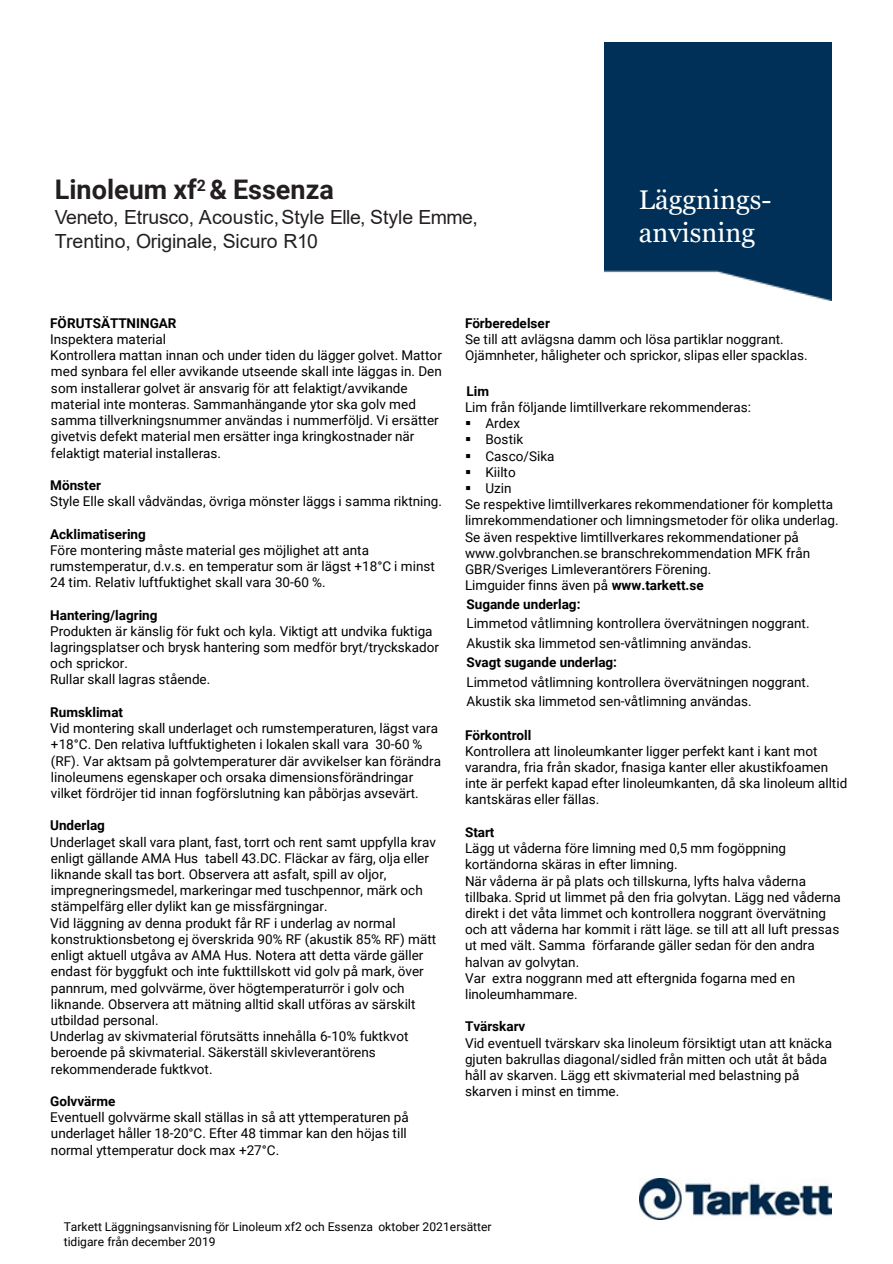
<style>
.page{position:relative;width:893px;height:1264px;background:#fff}
.page>*{position:absolute;margin:0;border:0;box-sizing:border-box;transform-origin:0 0}
.t1{font:700 27px "Roboto";color:#231f20}
.t2{font:27px/32.4px "Georgia";color:#fff}
.t3{font:19.5px/23.4px "Arial";letter-spacing:-.01em;color:#231f20}
.t4{font:13.5px/16.2px "Roboto";color:#000}
.t5{font:700 13.5px "Roboto";color:#000}
.t6{font:12px/14.4px "Roboto";color:#000}
.s1{font-weight:700}
</style>
<div class="page">
<img style="left:604px;top:42px;width:227px;height:258px">
<img style="left:639px;top:1178px;width:192px;height:41px">
<p class="t1" style="left:55px;top:170px;width:280px">Linoleum xf<sup>2</sup> &amp; Essenza</p>
<p class="t3" style="left:55px;top:205px;width:424px">Veneto, Etrusco, Acoustic,Style Elle, Style Emme,<br>Trentino, Originale, Sicuro R10</p>
<p class="t2" style="left:638px;top:184px;width:134px">Läggnings&shy;anvisning</p>
<p class="t5" style="left:50px;top:313px;width:128px">FÖRUTSÄTTNINGAR</p>
<p class="t4" style="left:50px;top:330px;width:117px">Inspektera material</p>
<p class="t4" style="left:50px;top:347px;width:393px">Kontrollera mattan innan och under tiden du lägger golvet. Mattor med synbara fel eller avvikande utseende skall inte läggas in. Den som installerar golvet är ansvarig för att felaktigt/avvikande material inte monteras. Sammanhängande ytor ska golv med samma tillverkningsnummer användas i nummerföljd. Vi ersätter givetvis defekt material men ersätter inga kringkostnader när felaktigt material installeras.</p>
<p class="t5" style="left:50px;top:475px;width:52px">Mönster</p>
<p class="t4" style="left:50px;top:492px;width:393px">Style Elle skall vådvändas, övriga mönster läggs i samma riktning.</p>
<p class="t5" style="left:50px;top:524px;width:97px">Acklimatisering</p>
<p class="t4" style="left:50px;top:541px;width:386px">Före montering måste material ges möjlighet att anta rumstemperatur, d.v.s. en temperatur som är lägst +18°C i minst<br>24 tim. Relativ luftfuktighet skall vara 30-60 %.</p>
<p class="t5" style="left:50px;top:605px;width:109px">Hantering/lagring</p>
<p class="t4" style="left:50px;top:622px;width:390px">Produkten är känslig för fukt och kyla. Viktigt att undvika fuktiga lagringsplatser och brysk hantering som medför bryt/tryckskador och sprickor.</p>
<p class="t4" style="left:50px;top:671px;width:161px">Rullar skall lagras stående.</p>
<p class="t5" style="left:50px;top:702px;width:74px">Rumsklimat</p>
<p class="t4" style="left:50px;top:719px;width:392px">Vid montering skall underlaget och rumstemperaturen, lägst vara +18°C. Den relativa luftfuktigheten i lokalen skall vara 30-60 % (RF). Var aktsam på golvtemperaturer där avvikelser kan förändra linoleumens egenskaper och orsaka dimensionsförändringar vilket fördröjer tid innan fogförslutning kan påbörjas avsevärt.</p>
<p class="t5" style="left:50px;top:816px;width:56px">Underlag</p>
<p class="t4" style="left:50px;top:833px;width:387px">Underlaget skall vara plant, fast, torrt och rent samt uppfylla krav enligt gällande AMA Hus tabell 43.DC. Fläckar av färg, olja eller liknande skall tas bort. Observera att asfalt, spill av oljor, impregneringsmedel, markeringar med tuschpennor, märk och stämpelfärg eller dylikt kan ge missfärgningar.</p>
<p class="t4" style="left:50px;top:914px;width:387px">Vid läggning av denna produkt får RF i underlag av normal konstruktionsbetong ej överskrida 90% RF (akustik 85% RF) mätt enligt aktuell utgåva av AMA Hus. Notera att detta värde gäller endast för byggfukt och inte fukttillskott vid golv på mark, över pannrum, med golvvärme, över högtemperaturrör i golv och liknande. Observera att mätning alltid skall utföras av särskilt utbildad personal.</p>
<p class="t4" style="left:50px;top:1027px;width:360px">Underlag av skivmaterial förutsätts innehålla 6-10% fuktkvot beroende på skivmaterial. Säkerställ skivleverantörens rekommenderade fuktkvot.</p>
<p class="t5" style="left:50px;top:1091px;width:67px">Golvvärme</p>
<p class="t4" style="left:50px;top:1108px;width:360px">Eventuell golvvärme skall ställas in så att yttemperaturen på underlaget håller 18-20°C. Efter 48 timmar kan den höjas till normal yttemperatur dock max +27°C.</p>
<p class="t5" style="left:465px;top:313px;width:86px">Förberedelser</p>
<p class="t4" style="left:465px;top:330px;width:320px">Se till att avlägsna damm och lösa partiklar noggrant.</p>
<p class="t4" style="left:465px;top:347px;width:344px">Ojämnheter, håligheter och sprickor, slipas eller spacklas.</p>
<p class="t5" style="left:466px;top:381px;width:24px">Lim</p>
<p class="t4" style="left:465px;top:398px;width:287px">Lim från följande limtillverkare rekommenderas:</p>
<p class="t4" style="left:465px;top:414px;width:57px">▪ Ardex</p>
<p class="t4" style="left:465px;top:431px;width:60px">▪ Bostik</p>
<p class="t4" style="left:465px;top:447px;width:91px">▪ Casco/Sika</p>
<p class="t4" style="left:465px;top:463px;width:52px">▪ Kiilto</p>
<p class="t4" style="left:465px;top:479px;width:48px">▪ Uzin</p>
<p class="t4" style="left:465px;top:495px;width:375px">Se respektive limtillverkares rekommendationer för kompletta limrekommendationer och limningsmetoder för olika underlag.<br>Se även respektive limtillverkares rekommendationer på www.golvbranchen.se branschrekommendation MFK från GBR/Sveriges Limleverantörers Förening.</p>
<p class="t4" style="left:465px;top:576px;width:240px">Limguider finns även på <span class="s1">www.tarkett.se</span></p>
<p class="t5" style="left:466px;top:594px;width:115px">Sugande underlag:</p>
<p class="t4" style="left:466px;top:614px;width:344px">Limmetod våtlimning kontrollera övervätningen noggrant.</p>
<p class="t4" style="left:466px;top:634px;width:287px">Akustik ska limmetod sen-våtlimning användas.</p>
<p class="t5" style="left:466px;top:652px;width:152px">Svagt sugande underlag:</p>
<p class="t4" style="left:466px;top:673px;width:344px">Limmetod våtlimning kontrollera övervätningen noggrant.</p>
<p class="t4" style="left:466px;top:692px;width:287px">Akustik ska limmetod sen-våtlimning användas.</p>
<p class="t5" style="left:465px;top:725px;width:68px">Förkontroll</p>
<p class="t4" style="left:465px;top:742px;width:384px">Kontrollera att linoleumkanter ligger perfekt kant i kant mot varandra, fria från skador, fnasiga kanter eller akustikfoamen inte är perfekt kapad efter linoleumkanten, då ska linoleum alltid kantskäras eller fällas.</p>
<p class="t5" style="left:465px;top:822px;width:31px">Start</p>
<p class="t4" style="left:465px;top:839px;width:322px">Lägg ut våderna före limning med 0,5 mm fogöppning kortändorna skäras in efter limning.</p>
<p class="t4" style="left:465px;top:871px;width:377px">När våderna är på plats och tillskurna, lyfts halva våderna tillbaka. Sprid ut limmet på den fria golvytan. Lägg ned våderna direkt i det våta limmet och kontrollera noggrant övervätning och att våderna har kommit i rätt läge. se till att all luft pressas ut med vält. Samma förfarande gäller sedan för den andra halvan av golvytan.</p>
<p class="t4" style="left:465px;top:969px;width:331px">Var extra noggrann med att eftergnida fogarna med en linoleumhammare.</p>
<p class="t5" style="left:465px;top:1016px;width:62px">Tvärskarv</p>
<p class="t4" style="left:465px;top:1033px;width:368px">Vid eventuell tvärskarv ska linoleum försiktigt utan att knäcka gjuten bakrullas diagonal/sidled från mitten och utåt åt båda håll av skarven. Lägg ett skivmaterial med belastning på skarven i minst en timme.</p>
<p class="t6" style="left:64px;top:1218px;width:429px">Tarkett Läggningsanvisning för Linoleum xf2 och Essenza oktober 2021ersätter tidigare från december 2019</p>
</div>
